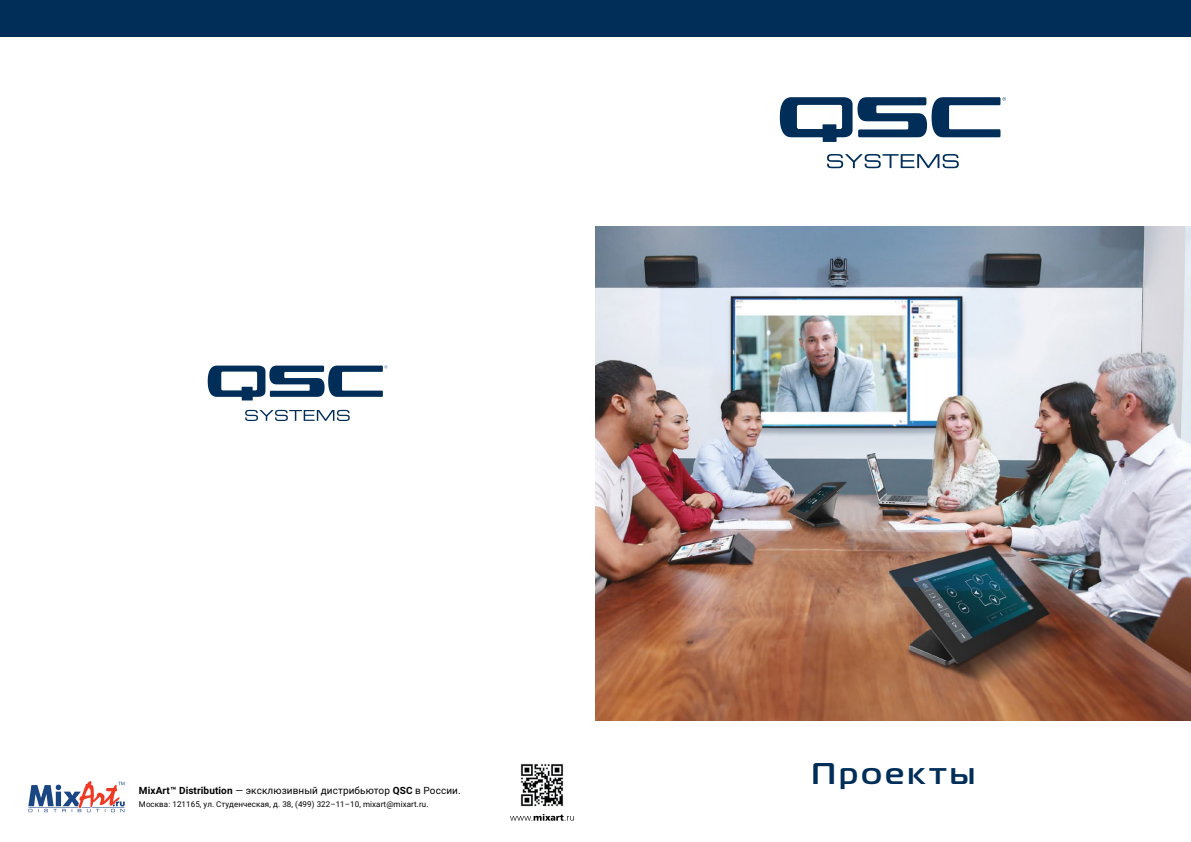
<style>
.page{position:relative;width:1191px;height:842px;background:#fff}
.page>*{position:absolute;margin:0;border:0;box-sizing:border-box;transform-origin:0 0}
.t1{font:700 30px "Magistral C";letter-spacing:.11em;color:#002e59;scale:1.1 1}
.t2{font:10px "Roboto";letter-spacing:.01em;color:#000}
.t3{font:8px "Roboto";letter-spacing:.01em;color:#000}
.s1{font-weight:700}
</style>
<div class="page">
<div style="left:0;top:0;width:1191px;height:37px;background:#002e59"></div>
<img style="left:595px;top:227px;width:596px;height:493px">
<img style="left:520px;top:764px;width:44px;height:43px">
<svg style="left:28px;top:781px;width:97px;height:31px"></svg>
<svg style="left:510px;top:814px;width:64px;height:7px"></svg>
<svg style="left:827px;top:154px;width:131px;height:14px"></svg>
<svg style="left:780px;top:97px;width:226px;height:45px"></svg>
<svg style="left:245px;top:410px;width:105px;height:11px"></svg>
<svg style="left:208px;top:366px;width:179px;height:34px"></svg>
<p class="t2" style="left:139px;top:784px;width:323px"><span class="s1">MixArt™ Distribution</span> — эксклюзивный дистрибьютор <span class="s1">QSC</span> в России.</p>
<p class="t3" style="left:139px;top:798px;width:291px">Москва: 121165, ул. Студенческая, д. 38, (499) 322–11–10, mixart@mixart.ru.</p>
<h1 class="t1" style="left:811px;top:755px;width:150px">Проекты</h1>
</div>
